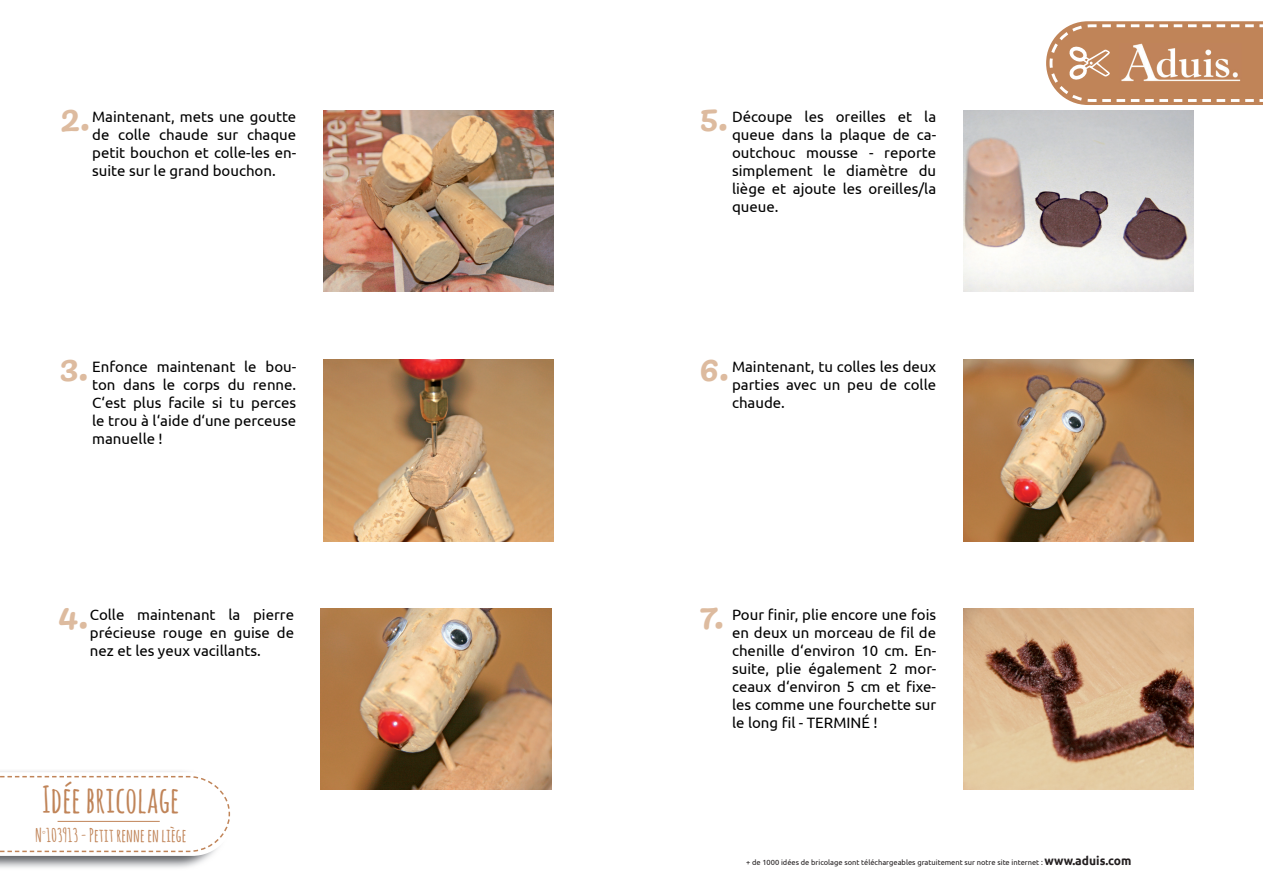
<style>
.page{position:relative;width:1263px;height:893px;background:#fff}
.page>*{position:absolute;margin:0;border:0;box-sizing:border-box;transform-origin:0 0}
.t1{font:700 36.45px "Amatic SC";color:#c08458}
.t2{font:700 18.45px "Amatic SC";color:#c08458}
.t3{font:15px/18px "Ubuntu";color:#000;text-align:justify}
.t4{font:7.5px "Ubuntu";color:#231f20}
.s1{font-weight:700;font-size:12px}
</style>
<div class="page">
<svg style="left:0;top:772px;width:231px;height:84px"></svg>
<hr style="left:58px;top:821px;width:102px;height:1px;background:#c08458">
<svg style="left:1046px;top:21px;width:217px;height:84px;background:#cb9975"></svg>
<img style="left:323px;top:110px;width:231px;height:182px">
<img style="left:323px;top:360px;width:231px;height:181px">
<img style="left:321px;top:608px;width:231px;height:182px">
<img style="left:963px;top:110px;width:231px;height:182px">
<img style="left:963px;top:360px;width:231px;height:181px">
<img style="left:963px;top:608px;width:231px;height:182px">
<p class="t3" style="left:92px;top:107px;width:206px">Maintenant, mets une goutte de colle chaude sur chaque petit bouchon et colle-les en&shy;suite sur le grand bouchon.</p>
<p class="t3" style="left:92px;top:357px;width:206px">Enfonce maintenant le bou&shy;ton dans le corps du renne.<br>C‘est plus facile si tu perces le trou à l‘aide d‘une perceuse manuelle !</p>
<p class="t3" style="left:90px;top:605px;width:206px">Colle maintenant la pierre précieuse rouge en guise de nez et les yeux vacillants.</p>
<h1 class="t1" style="left:42px;top:773px;width:139px">Idée bricolage</h1>
<p class="t2" style="left:35px;top:822px;width:153px">N<sup>°</sup>103913 - Petit renne en liège</p>
<p class="t3" style="left:732px;top:107px;width:206px">Découpe les oreilles et la queue dans la plaque de ca&shy;outchouc mousse - reporte simplement le diamètre du liège et ajoute les oreilles/la queue.</p>
<p class="t3" style="left:732px;top:357px;width:206px">Maintenant, tu colles les deux parties avec un peu de colle chaude.</p>
<p class="t3" style="left:732px;top:605px;width:206px">Pour finir, plie encore une fois en deux un morceau de fil de chenille d‘environ 10 cm. En&shy;suite, plie également 2 mor&shy;ceaux d‘environ 5 cm et fixe&shy;les comme une fourchette sur le long fil - TERMINÉ !</p>
<p class="t4" style="left:746px;top:858px;width:387px">+ de 1000 idées de bricolage sont téléchargeables gratuitement sur notre site internet : <span class="s1">www.aduis.com</span></p>
</div>
